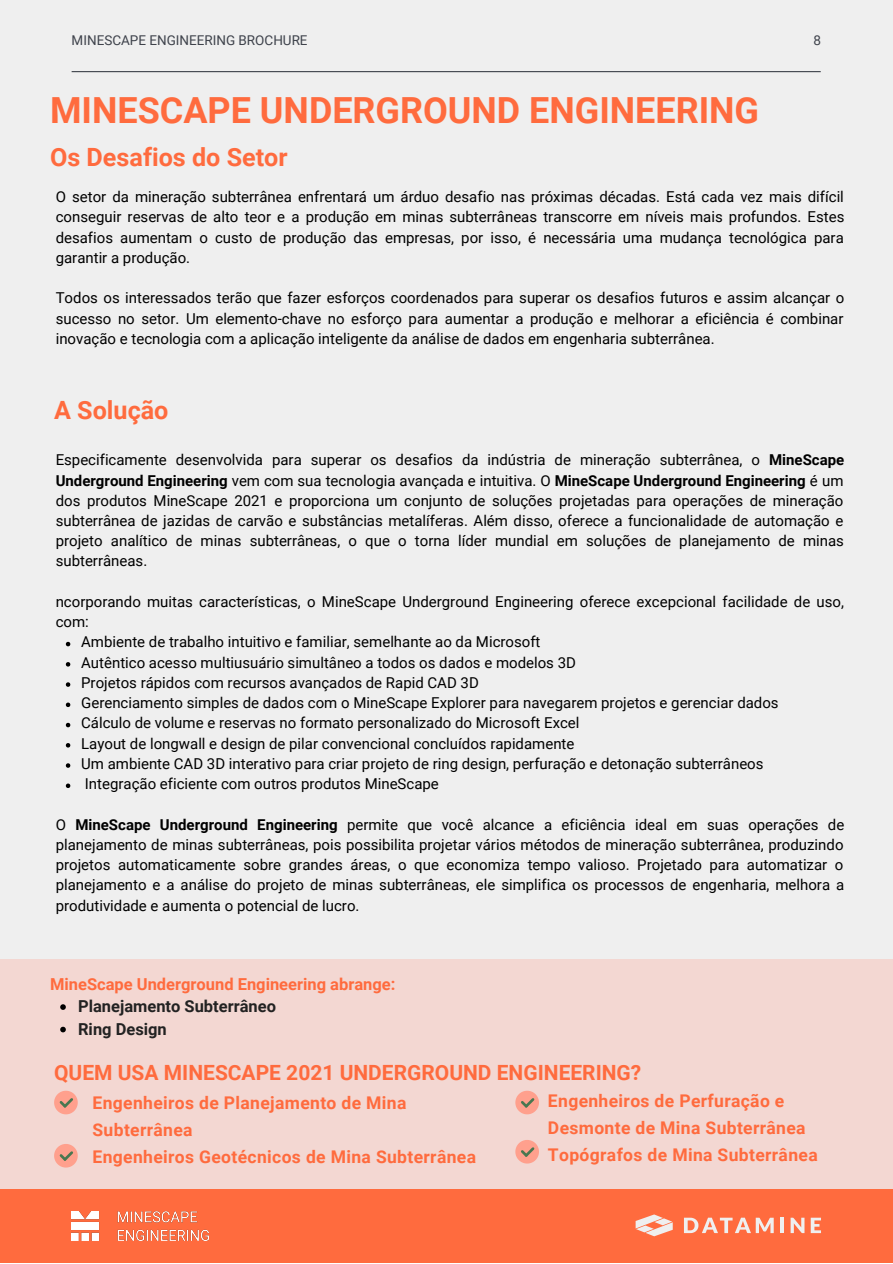
<style>
.page{position:relative;width:893px;height:1264px;background:#fff}
.page>*{position:absolute;margin:0;border:0;box-sizing:border-box;transform-origin:0 0}
.t1{font:700 36px "Roboto";color:#ff6b3e}
.t2{font:700 25.2px "Roboto";color:#ff6b3e}
.t3{font:700 21px "Roboto";color:#ff6b3e}
.t4{font:700 17.55px/27px "Roboto";letter-spacing:.02em;color:#ff6b3e}
.t5{font:700 16.5px "Roboto";color:#ff6b3e}
.t6{font:700 16.5px "Roboto";color:#222}
.t7{font:15px/20.2px "Roboto";color:#000;text-align:justify}
.t8{font:13.5px "Roboto";color:#3e424b}
.s1{font-weight:700}
</style>
<div class="page">
<div style="left:0;top:0;width:892px;height:1262px;background:#efefef"></div>
<svg style="left:66px;top:642px;width:4px;height:4px"></svg>
<svg style="left:66px;top:662px;width:4px;height:4px"></svg>
<svg style="left:66px;top:682px;width:4px;height:4px"></svg>
<svg style="left:66px;top:702px;width:4px;height:5px"></svg>
<svg style="left:66px;top:722px;width:4px;height:5px"></svg>
<svg style="left:66px;top:743px;width:4px;height:4px"></svg>
<svg style="left:66px;top:763px;width:4px;height:4px"></svg>
<svg style="left:66px;top:783px;width:4px;height:5px"></svg>
<div style="left:0;top:959px;width:892px;height:230px;background:#f3d7d2"></div>
<svg style="left:60px;top:1004px;width:6px;height:5px"></svg>
<svg style="left:60px;top:1026px;width:6px;height:6px"></svg>
<div style="left:0;top:1189px;width:892px;height:73px;background:#ff6b3e"></div>
<svg style="left:684px;top:1217px;width:89px;height:16px"></svg>
<hr style="left:780px;top:1217px;width:4px;height:15px;background:#efefef">
<svg style="left:790px;top:1217px;width:14px;height:16px"></svg>
<svg style="left:810px;top:1217px;width:11px;height:16px"></svg>
<svg style="left:635px;top:1214px;width:37px;height:22px"></svg>
<img style="left:72px;top:1211px;width:137px;height:28px">
<hr style="left:72px;top:71px;width:748px;height:1px;background:#3e424b">
<svg style="left:54px;top:1090px;width:24px;height:24px"></svg>
<svg style="left:515px;top:1090px;width:24px;height:24px"></svg>
<svg style="left:515px;top:1139px;width:24px;height:24px"></svg>
<svg style="left:54px;top:1143px;width:24px;height:24px"></svg>
<p class="t8" style="left:72px;top:33px;width:237px">MINESCAPE ENGINEERING BROCHURE</p>
<p class="t8" style="left:813px;top:33px;width:9px">8</p>
<p class="t1" style="left:50px;top:90px;width:710px">MINESCAPE UNDERGROUND ENGINEERING</p>
<p class="t2" style="left:50px;top:142px;width:239px">Os Desafios do Setor</p>
<p class="t7" style="left:56px;top:187px;width:790px">O setor da mineração subterrânea enfrentará um árduo desafio nas próximas décadas. Está cada vez mais difícil conseguir reservas de alto teor e a produção em minas subterrâneas transcorre em níveis mais profundos. Estes desafios aumentam o custo de produção das empresas, por isso, é necessária uma mudança tecnológica para garantir a produção.</p>
<p class="t7" style="left:56px;top:288px;width:790px">Todos os interessados terão que fazer esforços coordenados para superar os desafios futuros e assim alcançar o sucesso no setor. Um elemento-chave no esforço para aumentar a produção e melhorar a eficiência é combinar inovação e tecnologia com a aplicação inteligente da análise de dados em engenharia subterrânea.</p>
<p class="t2" style="left:54px;top:395px;width:116px">A Solução</p>
<p class="t7" style="left:56px;top:450px;width:790px">Especificamente desenvolvida para superar os desafios da indústria de mineração subterrânea, o <span class="s1">MineScape Underground Engineering</span> vem com sua tecnologia avançada e intuitiva. O <span class="s1">MineScape Underground Engineering</span> é um dos produtos MineScape 2021 e proporciona um conjunto de soluções projetadas para operações de mineração subterrânea de jazidas de carvão e substâncias metalíferas. Além disso, oferece a funcionalidade de automação e projeto analítico de minas subterrâneas, o que o torna líder mundial em soluções de planejamento de minas subterrâneas.</p>
<p class="t7" style="left:56px;top:591px;width:789px">ncorporando muitas características, o MineScape Underground Engineering oferece excepcional facilidade de uso, com:</p>
<p class="t7" style="left:81px;top:632px;width:461px">Ambiente de trabalho intuitivo e familiar, semelhante ao da Microsoft</p>
<p class="t7" style="left:81px;top:652px;width:496px">Autêntico acesso multiusuário simultâneo a todos os dados e modelos 3D</p>
<p class="t7" style="left:81px;top:672px;width:399px">Projetos rápidos com recursos avançados de Rapid CAD 3D</p>
<p class="t7" style="left:81px;top:693px;width:699px">Gerenciamento simples de dados com o MineScape Explorer para navegarem projetos e gerenciar dados</p>
<p class="t7" style="left:81px;top:713px;width:500px">Cálculo de volume e reservas no formato personalizado do Microsoft Excel</p>
<p class="t7" style="left:81px;top:733px;width:494px">Layout de longwall e design de pilar convencional concluídos rapidamente</p>
<p class="t7" style="left:81px;top:753px;width:683px">Um ambiente CAD 3D interativo para criar projeto de ring design, perfuração e detonação subterrâneos</p>
<p class="t7" style="left:85px;top:774px;width:355px">Integração eficiente com outros produtos MineScape</p>
<p class="t7" style="left:56px;top:814px;width:790px">O <span class="s1">MineScape Underground Engineering</span> permite que você alcance a eficiência ideal em suas operações de planejamento de minas subterrâneas, pois possibilita projetar vários métodos de mineração subterrânea, produzindo projetos automaticamente sobre grandes áreas, o que economiza tempo valioso. Projetado para automatizar o planejamento e a análise do projeto de minas subterrâneas, ele simplifica os processos de engenharia, melhora a produtividade e aumenta o potencial de lucro.</p>
<p class="t5" style="left:50px;top:974px;width:347px">MineScape Underground Engineering abrange:</p>
<p class="t6" style="left:78px;top:996px;width:199px">Planejamento Subterrâneo</p>
<p class="t6" style="left:78px;top:1019px;width:90px">Ring Design</p>
<p class="t3" style="left:54px;top:1060px;width:588px">QUEM USA MINESCAPE 2021 UNDERGROUND ENGINEERING?</p>
<p class="t4" style="left:92px;top:1089px;width:315px">Engenheiros de Planejamento de Mina<br>Subterrânea</p>
<p class="t4" style="left:92px;top:1143px;width:385px">Engenheiros Geotécnicos de Mina Subterrânea</p>
<p class="t4" style="left:548px;top:1087px;width:259px">Engenheiros de Perfuração e<br>Desmonte de Mina Subterrânea</p>
<p class="t4" style="left:548px;top:1141px;width:271px">Topógrafos de Mina Subterrânea</p>
</div>
